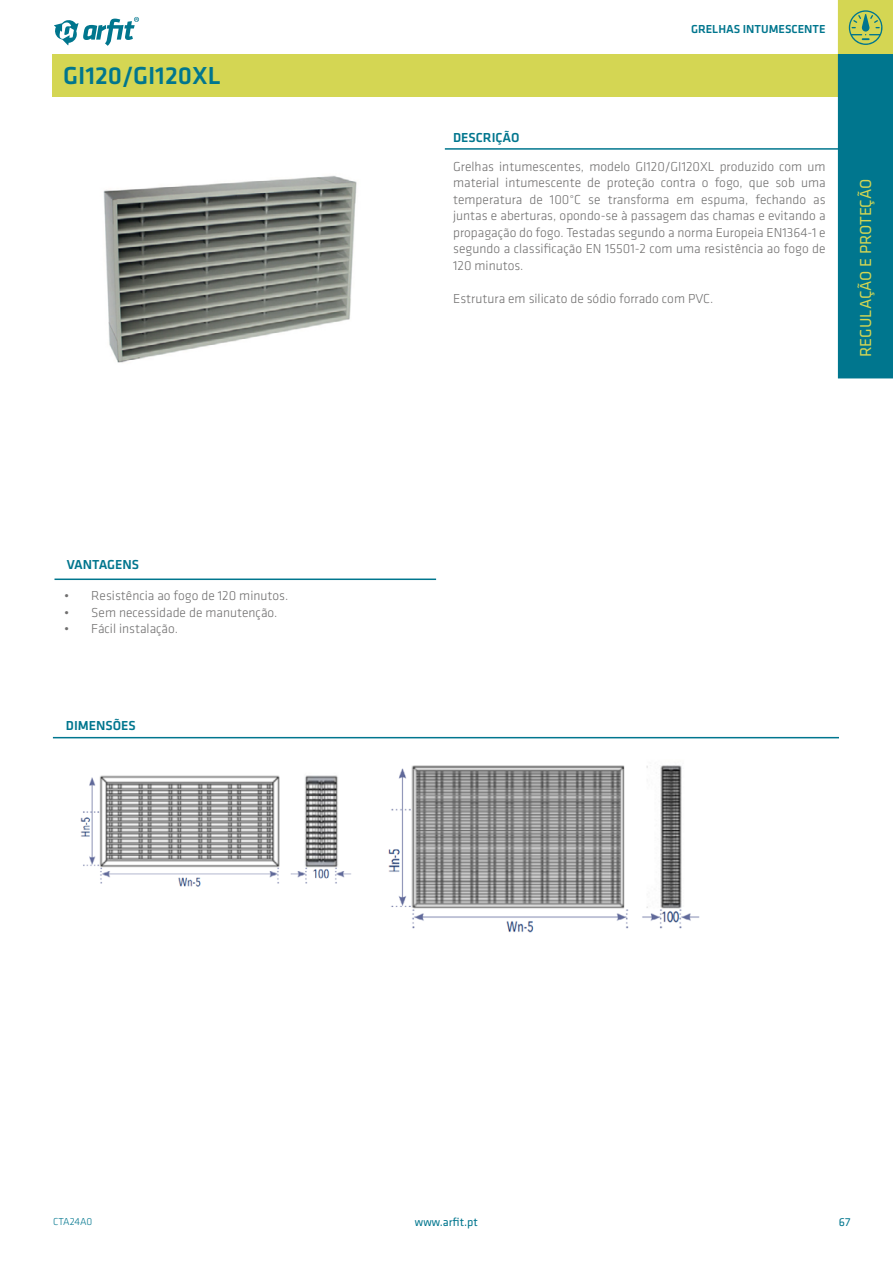
<style>
.page{position:relative;width:893px;height:1263px;background:#fff}
.page>*{position:absolute;margin:0;border:0;box-sizing:border-box;transform-origin:0 0}
.t1{font:500 25.5px "Klavika";color:#00768e}
.t2{font:16.5px "Klavika";color:#d4d653}
.t3{font:300 13.5px/16.5px "Klavika";color:#706f6f;text-align:justify}
.t4{font:500 13.5px "Klavika";color:#00768e}
.t5{font:500 12px "Klavika";color:#00768e}
.t6{font:12px "Klavika";letter-spacing:.005em;color:#00768e}
.t7{font:300 10.5px "Klavika";color:#00768e}
</style>
<div class="page">
<div style="left:52px;top:54px;width:786px;height:43px;background:#d4d653"></div>
<svg style="left:54px;top:17px;width:85px;height:29px"></svg>
<hr style="left:445px;top:148px;width:394px;height:2px;background:#00768e">
<hr style="left:53px;top:737px;width:786px;height:1px;background:#00768f">
<img style="left:103px;top:175px;width:254px;height:188px">
<img style="left:80px;top:775px;width:271px;height:112px">
<img style="left:388px;top:765px;width:312px;height:168px">
<hr style="left:55px;top:578px;width:381px;height:2px;background:#00768e">
<div style="left:838px;top:54px;width:55px;height:324px;background:#00768e"></div>
<div style="left:838px;top:0;width:55px;height:54px;background:#d4d653"></div>
<svg style="left:849px;top:10px;width:33px;height:35px"></svg>
<h1 class="t1" style="left:63px;top:61px;width:159px">GI120/GI120XL</h1>
<p class="t4" style="left:67px;top:557px;width:74px">VANTAGENS</p>
<p class="t3" style="left:64px;top:588px;width:226px">• Resistência ao fogo de 120 minutos.</p>
<p class="t3" style="left:64px;top:604px;width:215px">• Sem necessidade de manutenção.</p>
<p class="t3" style="left:64px;top:621px;width:115px">• Fácil instalação.</p>
<p class="t4" style="left:66px;top:718px;width:71px">DIMENSÕES</p>
<p class="t5" style="left:691px;top:22px;width:136px">GRELHAS INTUMESCENTE</p>
<p class="t4" style="left:453px;top:130px;width:68px">DESCRIÇÃO</p>
<p class="t3" style="left:453px;top:158px;width:374px">Grelhas intumescentes, modelo GI120/GI120XL produzido com um material intumescente de proteção contra o fogo, que sob uma temperatura de 100°C se transforma em espuma, fechando as juntas e aberturas, opondo-se à passagem das chamas e evitando a propagação do fogo. Testadas segundo a norma Europeia EN1364-1 e segundo a classificação EN 15501-2 com uma resistência ao fogo de 120 minutos.</p>
<p class="t3" style="left:453px;top:290px;width:262px">Estrutura em silicato de sódio forrado com PVC.</p>
<p class="t2" style="left:857px;top:357px;width:180px;rotate:-90deg">REGULAÇÃO E PROTEÇÃO</p>
<p class="t7" style="left:53px;top:1215px;width:41px">CTA24A0</p>
<p class="t6" style="left:415px;top:1215px;width:65px">www.arfit.pt</p>
<p class="t6" style="left:839px;top:1215px;width:13px">67</p>
</div>
